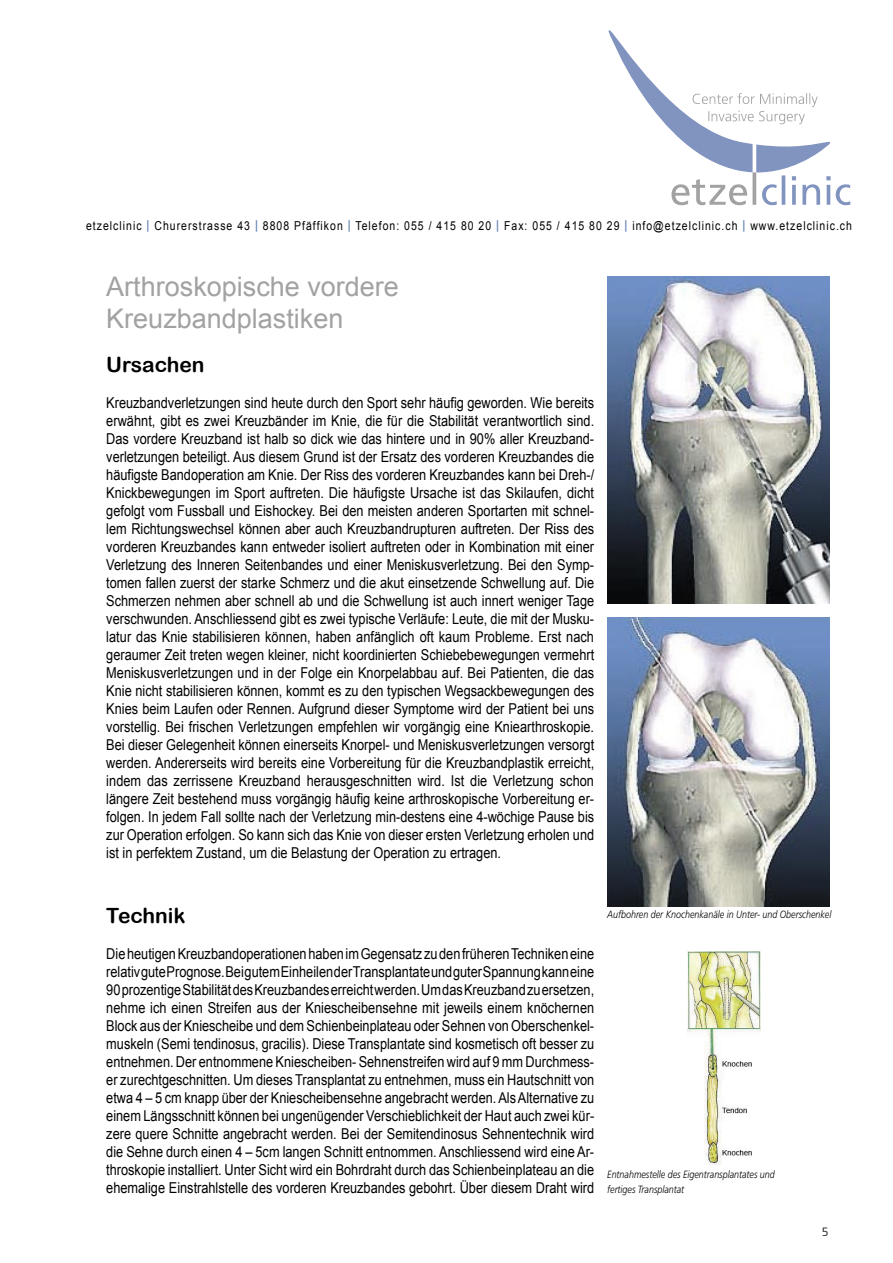
<style>
.page{position:relative;width:893px;height:1263px;background:#fff}
.page>*{position:absolute;margin:0;border:0;box-sizing:border-box;transform-origin:0 0}
.t1{font:27px/32.4px "Arial";color:#a2a2a2}
.t2{font:21px "Arial Rounded MT Bold";color:#000}
.t3{font:15px/18px "Arial";color:#000;text-align:justify;scale:.85 1}
.t4{font:12.3px "Arial";letter-spacing:.1em;color:#000;scale:.85 1}
.t5{font:300 12px "Frutiger";color:#000}
.t6{font:italic 300 10.5px/15px "Frutiger";color:#000;scale:.85 1}
.s1{font-weight:700;color:#6684b2}
</style>
<div class="page">
<svg style="left:608px;top:30px;width:242px;height:175px"></svg>
<hr style="left:753px;top:172px;width:3px;height:33px;background:#a3a2a2">
<img style="left:607px;top:276px;width:222px;height:328px">
<img style="left:607px;top:617px;width:222px;height:290px">
<img style="left:688px;top:952px;width:73px;height:212px">
<p class="t4" style="left:86px;top:219px;width:903px">etzelclinic <span class="s1">|</span> Churerstrasse 43 <span class="s1">|</span> 8808 Pfäffikon <span class="s1">|</span> Telefon: 055 / 415 80 20 <span class="s1">|</span> Fax: 055 / 415 80 29 <span class="s1">|</span> info@etzelclinic.ch <span class="s1">|</span> www.etzelclinic.ch</p>
<h1 class="t1" style="left:106px;top:270px;width:294px">Arthroskopische vordere<br>Kreuzbandplastiken</h1>
<h2 class="t2" style="left:106px;top:352px;width:100px">Ursachen</h2>
<p class="t3" style="left:106px;top:393px;width:576px">Kreuzbandverletzungen sind heute durch den Sport sehr häufig geworden. Wie bereits erwähnt, gibt es zwei Kreuzbänder im Knie, die für die Stabilität verantwortlich sind.<br>Das vordere Kreuzband ist halb so dick wie das hintere und in 90% aller Kreuzband&shy;verletzungen beteiligt. Aus diesem Grund ist der Ersatz des vorderen Kreuzbandes die häufigste Bandoperation am Knie. Der Riss des vorderen Kreuzbandes kann bei Dreh-/ Knickbewegungen im Sport auftreten. Die häufigste Ursache ist das Skilaufen, dicht gefolgt vom Fussball und Eishockey. Bei den meisten anderen Sportarten mit schnel&shy;lem Richtungswechsel können aber auch Kreuzbandrupturen auftreten. Der Riss des vorderen Kreuzbandes kann entweder isoliert auftreten oder in Kombination mit einer Verletzung des Inneren Seitenbandes und einer Meniskusverletzung. Bei den Symp&shy;tomen fallen zuerst der starke Schmerz und die akut einsetzende Schwellung auf. Die Schmerzen nehmen aber schnell ab und die Schwellung ist auch innert weniger Tage verschwunden. Anschliessend gibt es zwei typische Verläufe: Leute, die mit der Musku&shy;latur das Knie stabilisieren können, haben anfänglich oft kaum Probleme. Erst nach geraumer Zeit treten wegen kleiner, nicht koordinierten Schiebebewegungen vermehrt Meniskusverletzungen und in der Folge ein Knorpelabbau auf. Bei Patienten, die das Knie nicht stabilisieren können, kommt es zu den typischen Wegsackbewegungen des Knies beim Laufen oder Rennen. Aufgrund dieser Symptome wird der Patient bei uns vorstellig. Bei frischen Verletzungen empfehlen wir vorgängig eine Kniearthroskopie.<br>Bei dieser Gelegenheit können einerseits Knorpel- und Meniskusverletzungen versorgt werden. Andererseits wird bereits eine Vorbereitung für die Kreuzbandplastik erreicht, indem das zerrissene Kreuzband herausgeschnitten wird. Ist die Verletzung schon längere Zeit bestehend muss vorgängig häufig keine arthroskopische Vorbereitung er&shy;folgen. In jedem Fall sollte nach der Verletzung min-destens eine 4-wöchige Pause bis zur Operation erfolgen. So kann sich das Knie von dieser ersten Verletzung erholen und ist in perfektem Zustand, um die Belastung der Operation zu ertragen.</p>
<h2 class="t2" style="left:106px;top:903px;width:81px">Technik</h2>
<p class="t3" style="left:106px;top:944px;width:576px">Die heutigen Kreuzbandoperationen haben im Gegensatz zu den früheren Techniken eine relativ gute Prognose. Bei gutem Einheilen der Transplantate und guter Spannung kann eine 90 prozentige Stabilität des Kreuzbandes erreicht werden. Um das Kreuzband zu ersetzen, nehme ich einen Streifen aus der Kniescheibensehne mit jeweils einem knöchernen Block aus der Kniescheibe und dem Schienbeinplateau oder Sehnen von Oberschenkel&shy;muskeln (Semi tendinosus, gracilis). Diese Transplantate sind kosmetisch oft besser zu entnehmen. Der entnommene Kniescheiben- Sehnenstreifen wird auf 9 mm Durchmess&shy;er zurechtgeschnitten. Um dieses Transplantat zu entnehmen, muss ein Hautschnitt von etwa 4 – 5 cm knapp über der Kniescheibensehne angebracht werden. Als Alternative zu einem Längsschnitt können bei ungenügender Verschieblichkeit der Haut auch zwei kür&shy;zere quere Schnitte angebracht werden. Bei der Semitendinosus Sehnentechnik wird die Sehne durch einen 4 – 5cm langen Schnitt entnommen. Anschliessend wird eine Ar&shy;throskopie installiert. Unter Sicht wird ein Bohrdraht durch das Schienbeinplateau an die ehemalige Einstrahlstelle des vorderen Kreuzbandes gebohrt. Über diesem Draht wird</p>
<p class="t6" style="left:607px;top:907px;width:265px">Aufbohren der Knochenkanäle in Unter- und Oberschenkel</p>
<p class="t6" style="left:607px;top:1166px;width:199px">Entnahmestelle des Eigentransplantates und fertiges Transplantat</p>
<p class="t5" style="left:822px;top:1225px;width:8px">5</p>
</div>
